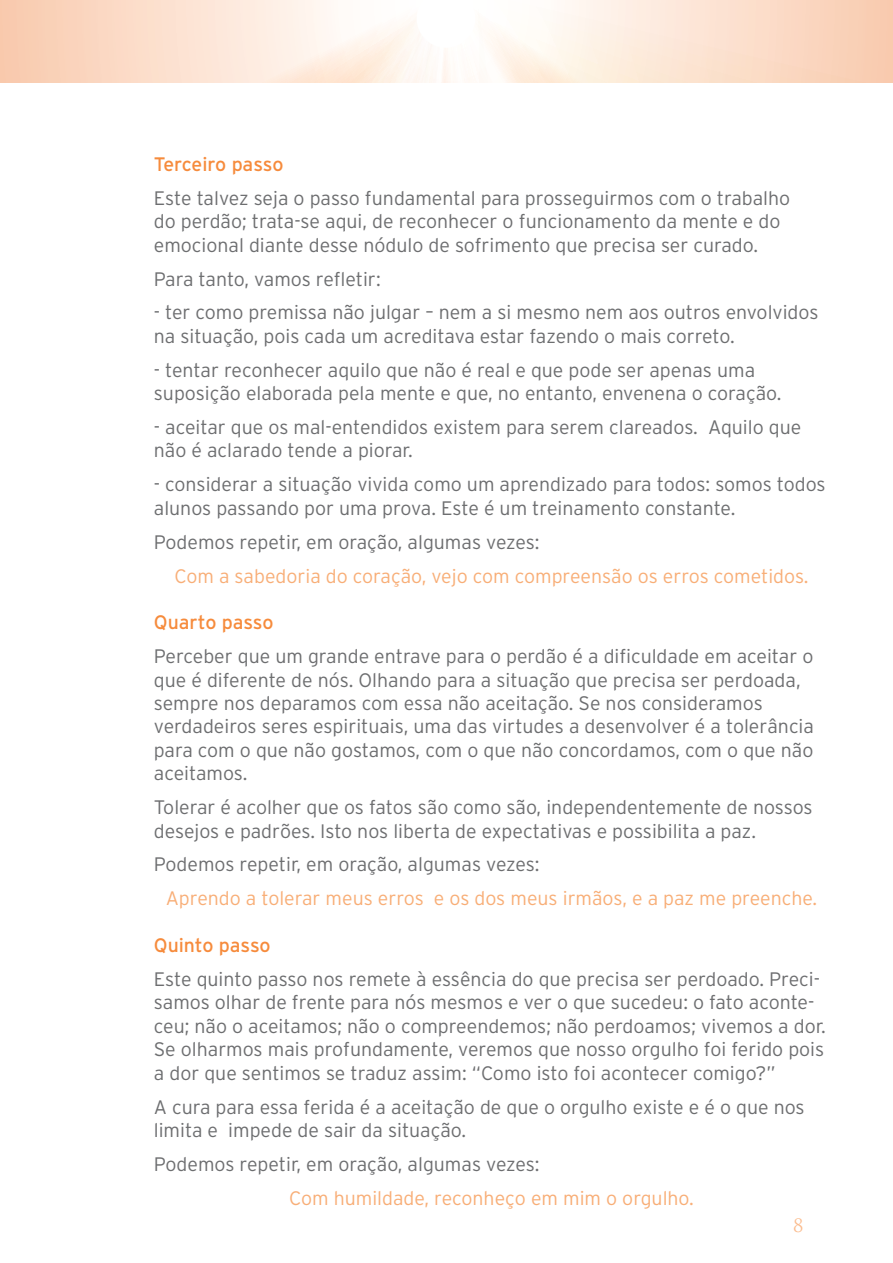
<style>
.page{position:relative;width:893px;height:1263px;background:#fff}
.page>*{position:absolute;margin:0;border:0;box-sizing:border-box;transform-origin:0 0}
.t1{font:300 19.5px/23.4px "Interstate";color:#6d6e70}
.t2{font:300 19.5px "Interstate";color:#f8ae77}
.t3{font:19.5px "Interstate";letter-spacing:-.01em;color:#f68b3c}
.t4{font:18px "Trajan Pro";color:#fbbc8e}
</style>
<div class="page">
<svg style="left:0;top:0;width:893px;height:83px"></svg>
<p class="t3" style="left:154px;top:153px;width:131px">Terceiro passo</p>
<p class="t1" style="left:154px;top:186px;width:638px">Este talvez seja o passo fundamental para prosseguirmos com o trabalho do perdão; trata-se aqui, de reconhecer o funcionamento da mente e do emocional diante desse nódulo de sofrimento que precisa ser curado.</p>
<p class="t1" style="left:154px;top:267px;width:228px">Para tanto, vamos refletir:</p>
<p class="t1" style="left:154px;top:301px;width:666px">- ter como premissa não julgar – nem a si mesmo nem aos outros envolvidos na situação, pois cada um acreditava estar fazendo o mais correto.</p>
<p class="t1" style="left:154px;top:358px;width:629px">- tentar reconhecer aquilo que não é real e que pode ser apenas uma suposição elaborada pela mente e que, no entanto, envenena o coração.</p>
<p class="t1" style="left:154px;top:415px;width:649px">- aceitar que os mal-entendidos existem para serem clareados. Aquilo que não é aclarado tende a piorar.</p>
<p class="t1" style="left:154px;top:473px;width:673px">- considerar a situação vivida como um aprendizado para todos: somos todos alunos passando por uma prova. Este é um treinamento constante.</p>
<p class="t1" style="left:154px;top:530px;width:387px">Podemos repetir, em oração, algumas vezes:</p>
<p class="t2" style="left:174px;top:565px;width:636px">Com a sabedoria do coração, vejo com compreensão os erros cometidos.</p>
<p class="t3" style="left:154px;top:611px;width:121px">Quarto passo</p>
<p class="t1" style="left:154px;top:644px;width:662px">Perceber que um grande entrave para o perdão é a dificuldade em aceitar o que é diferente de nós. Olhando para a situação que precisa ser perdoada, sempre nos deparamos com essa não aceitação. Se nos consideramos verdadeiros seres espirituais, uma das virtudes a desenvolver é a tolerância para com o que não gostamos, com o que não concordamos, com o que não aceitamos.</p>
<p class="t1" style="left:154px;top:795px;width:660px">Tolerar é acolher que os fatos são como são, independentemente de nossos desejos e padrões. Isto nos liberta de expectativas e possibilita a paz.</p>
<p class="t1" style="left:154px;top:853px;width:387px">Podemos repetir, em oração, algumas vezes:</p>
<p class="t2" style="left:166px;top:887px;width:653px">Aprendo a tolerar meus erros e os dos meus irmãos, e a paz me preenche.</p>
<p class="t3" style="left:154px;top:934px;width:118px">Quinto passo</p>
<p class="t1" style="left:154px;top:967px;width:673px">Este quinto passo nos remete à essência do que precisa ser perdoado. Preci&shy;samos olhar de frente para nós mesmos e ver o que sucedeu: o fato aconte&shy;ceu; não o aceitamos; não o compreendemos; não perdoamos; vivemos a dor.<br>Se olharmos mais profundamente, veremos que nosso orgulho foi ferido pois a dor que sentimos se traduz assim: “Como isto foi acontecer comigo?”</p>
<p class="t1" style="left:154px;top:1095px;width:652px">A cura para essa ferida é a aceitação de que o orgulho existe e é o que nos limita e impede de sair da situação.</p>
<p class="t1" style="left:154px;top:1152px;width:387px">Podemos repetir, em oração, algumas vezes:</p>
<p class="t2" style="left:289px;top:1187px;width:406px">Com humildade, reconheço em mim o orgulho.</p>
<p class="t4" style="left:793px;top:1214px;width:12px">8</p>
</div>
